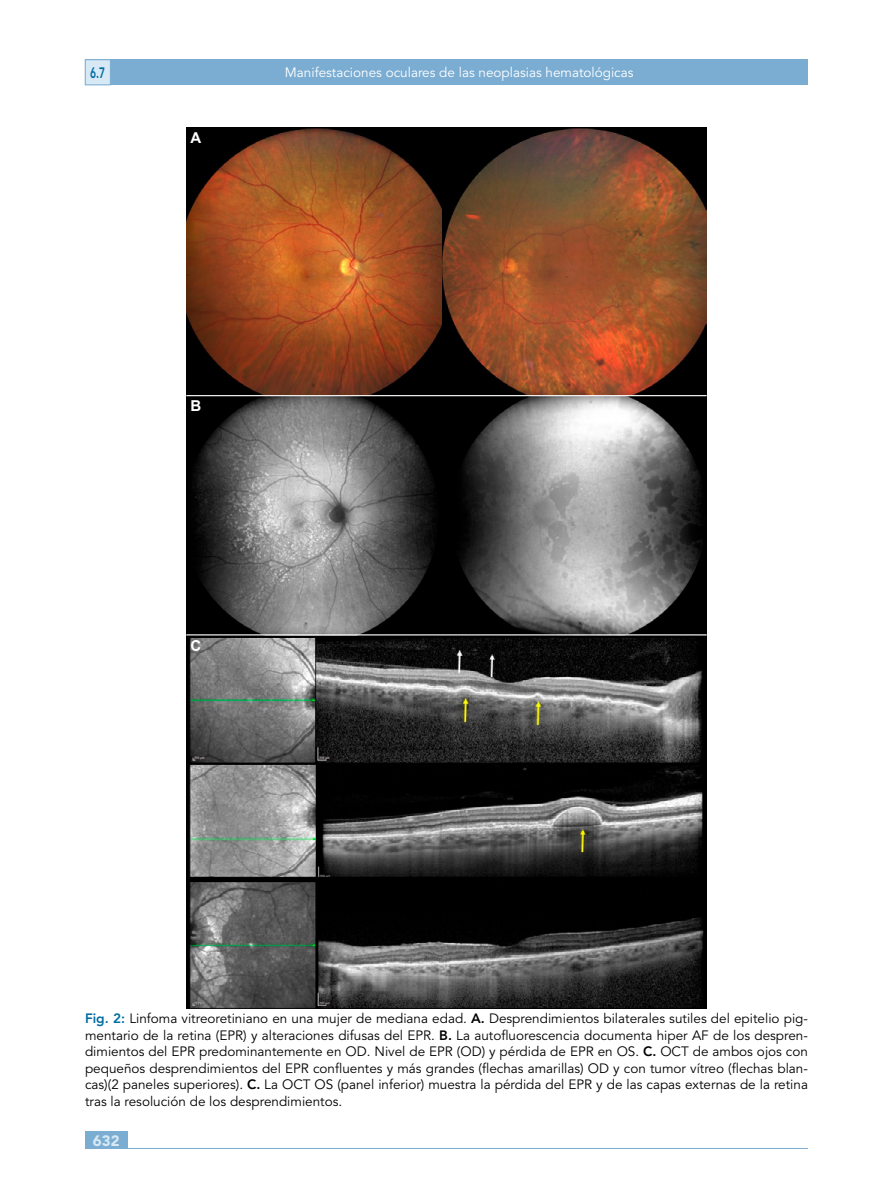
<style>
.page{position:relative;width:893px;height:1191px;background:#fff}
.page>*{position:absolute;margin:0;border:0;box-sizing:border-box;transform-origin:0 0}
.t1{font:900 15px "Avenir LT Std";color:#d7e9f4}
.t2{font:800 15px "Avenir LT Std";color:#006ca4;scale:.68 1}
.Texto_Base{font:700 15px "Arial";color:#fff}
.Pie_Figura{font:13.5px/16.5px "Avenir LT Std";color:#000;text-align:justify}
.t3{font:13.5px "Avenir LT Std";color:#fff}
.s1{font-weight:800;color:#006ca4}
.s2{font-weight:800}
</style>
<div class="page">
<div style="left:85px;top:1131px;width:43px;height:17px;background:#7badd2"></div>
<div style="left:85px;top:60px;width:723px;height:25px;background:#7badd2"></div>
<div style="left:85px;top:60px;width:26px;height:25px;background:#d7e9f4;border:1px solid #7badd2"></div>
<hr style="left:85px;top:1148px;width:723px;height:1px;background:#7badd2">
<img style="left:186px;top:635px;width:521px;height:374px">
<svg style="left:186px;top:396px;width:521px;height:238px;background:#626262"></svg>
<img style="left:186px;top:128px;width:521px;height:267px">
<p class="t2" style="left:90px;top:64px;width:24px">6.7</p>
<p class="t3" style="left:285px;top:65px;width:350px">Manifestaciones oculares de las neoplasias hematológicas</p>
<p class="Texto_Base" style="left:191px;top:128px;width:12px">A</p>
<p class="Texto_Base" style="left:191px;top:396px;width:12px">B</p>
<p class="Texto_Base" style="left:191px;top:635px;width:12px">C</p>
<p class="Pie_Figura" style="left:85px;top:1010px;width:724px"><span class="s1">Fig. 2:</span> Linfoma vitreoretiniano en una mujer de mediana edad. <span class="s2">A.</span> Desprendimientos bilaterales sutiles del epitelio pig&shy;mentario de la retina (EPR) y alteraciones difusas del EPR. <span class="s2">B.</span> La autofluorescencia documenta hiper AF de los despren&shy;dimientos del EPR predominantemente en OD. Nivel de EPR (OD) y pérdida de EPR en OS. <span class="s2">C.</span> OCT de ambos ojos con pequeños desprendimientos del EPR confluentes y más grandes (flechas amarillas) OD y con tumor vítreo (flechas blan&shy;cas)(2 paneles superiores). <span class="s2">C.</span> La OCT OS (panel inferior) muestra la pérdida del EPR y de las capas externas de la retina tras la resolución de los desprendimientos.</p>
<p class="t1" style="left:93px;top:1131px;width:28px">632</p>
</div>
